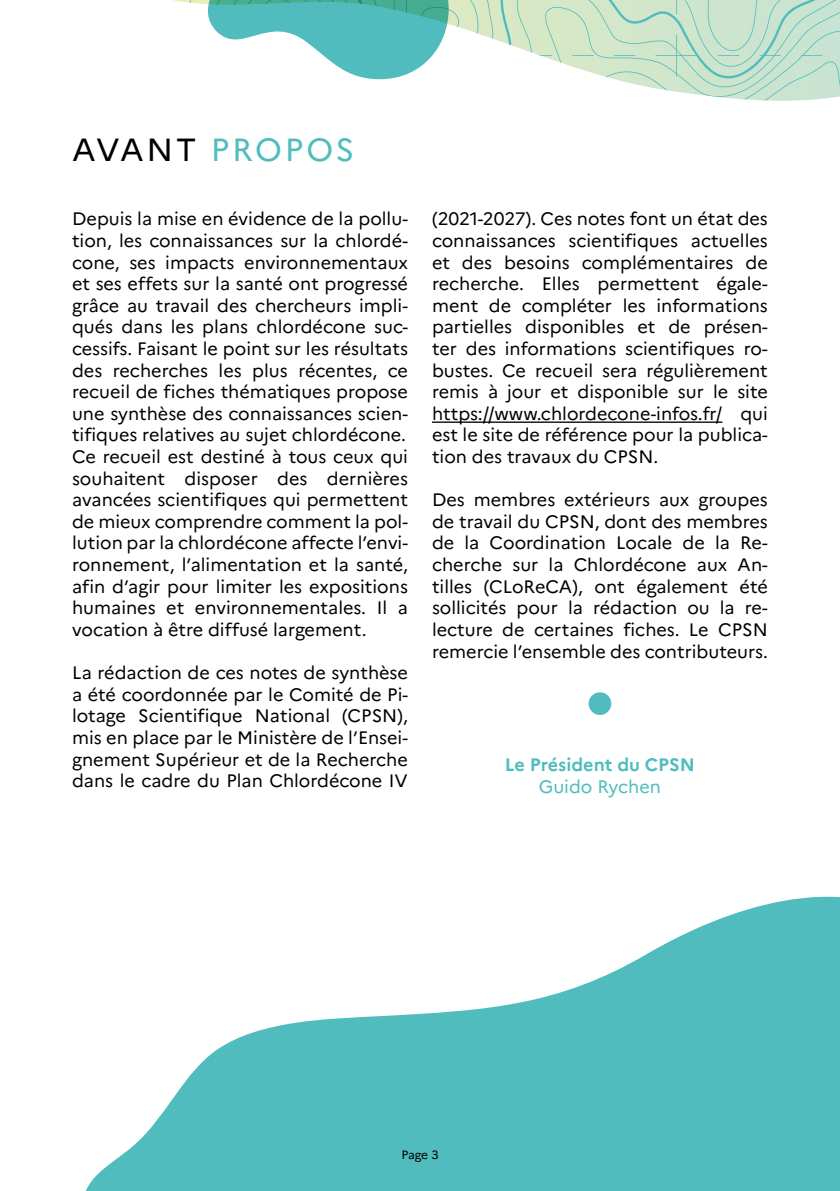
<style>
.page{position:relative;width:840px;height:1191px;background:#fff}
.page>*{position:absolute;margin:0;border:0;box-sizing:border-box;transform-origin:0 0}
.t1{font:32px "Marianne";letter-spacing:.09em;color:#50bcbd}
.t2{font:18px/21.6px "Marianne";color:#000;text-align:justify}
.t3{font:700 18px "Marianne";color:#50bcbd}
.t4{font:18px "Marianne";color:#50bcbd}
.t5{font:12px "Marianne";color:#000}
.s1{color:#000}
</style>
<div class="page">
<svg style="left:86px;top:896px;width:753px;height:295px;fill:#50bcbd"></svg>
<svg style="left:478px;top:0;width:94px;height:67px;fill:#d8e8c6"></svg>
<svg style="left:572px;top:0;width:267px;height:101px"></svg>
<svg style="left:173px;top:0;width:305px;height:80px"></svg>
<hr style="left:432px;top:421px;width:290px;height:2px;background:#000">
<div style="left:588px;top:692px;width:23px;height:23px;background:#50bcbd;border-radius:50%"></div>
<p class="t1" style="left:72px;top:130px;width:284px"><span class="s1">AVANT</span> PROPOS</p>
<p class="t2" style="left:72px;top:208px;width:337px">Depuis la mise en évidence de la pollu&shy;tion, les connaissances sur la chlordé&shy;cone, ses impacts environnementaux et ses effets sur la santé ont progressé grâce au travail des chercheurs impli&shy;qués dans les plans chlordécone suc&shy;cessifs. Faisant le point sur les résultats des recherches les plus récentes, ce recueil de fiches thématiques propose une synthèse des connaissances scien&shy;tifiques relatives au sujet chlordécone.</p>
<p class="t2" style="left:72px;top:446px;width:337px">Ce recueil est destiné à tous ceux qui souhaitent disposer des dernières avancées scientifiques qui permettent de mieux comprendre comment la pol&shy;lution par la chlordécone affecte l’envi&shy;ronnement, l’alimentation et la santé, afin d’agir pour limiter les expositions humaines et environnementales. Il a vocation à être diffusé largement.</p>
<p class="t2" style="left:72px;top:662px;width:337px">La rédaction de ces notes de synthèse a été coordonnée par le Comité de Pi&shy;lotage Scientifique National (CPSN), mis en place par le Ministère de l’Ensei&shy;gnement Supérieur et de la Recherche dans le cadre du Plan Chlordécone IV</p>
<p class="t2" style="left:432px;top:208px;width:337px">(2021-2027). Ces notes font un état des connaissances scientifiques actuelles et des besoins complémentaires de recherche. Elles permettent égale&shy;ment de compléter les informations partielles disponibles et de présen&shy;ter des informations scientifiques ro&shy;bustes. Ce recueil sera régulièrement remis à jour et disponible sur le site https://www.chlordecone-infos.fr/ qui est le site de référence pour la publica&shy;tion des travaux du CPSN.</p>
<p class="t2" style="left:432px;top:489px;width:337px">Des membres extérieurs aux groupes de travail du CPSN, dont des membres de la Coordination Locale de la Re&shy;cherche sur la Chlordécone aux An&shy;tilles (CLoReCA), ont également été sollicités pour la rédaction ou la re&shy;lecture de certaines fiches. Le CPSN remercie l’ensemble des contributeurs.</p>
<p class="t3" style="left:504px;top:753px;width:192px">Le Président du CPSN</p>
<p class="t4" style="left:538px;top:775px;width:124px">Guido Rychen</p>
<p class="t5" style="left:401px;top:1147px;width:39px">Page 3</p>
</div>
